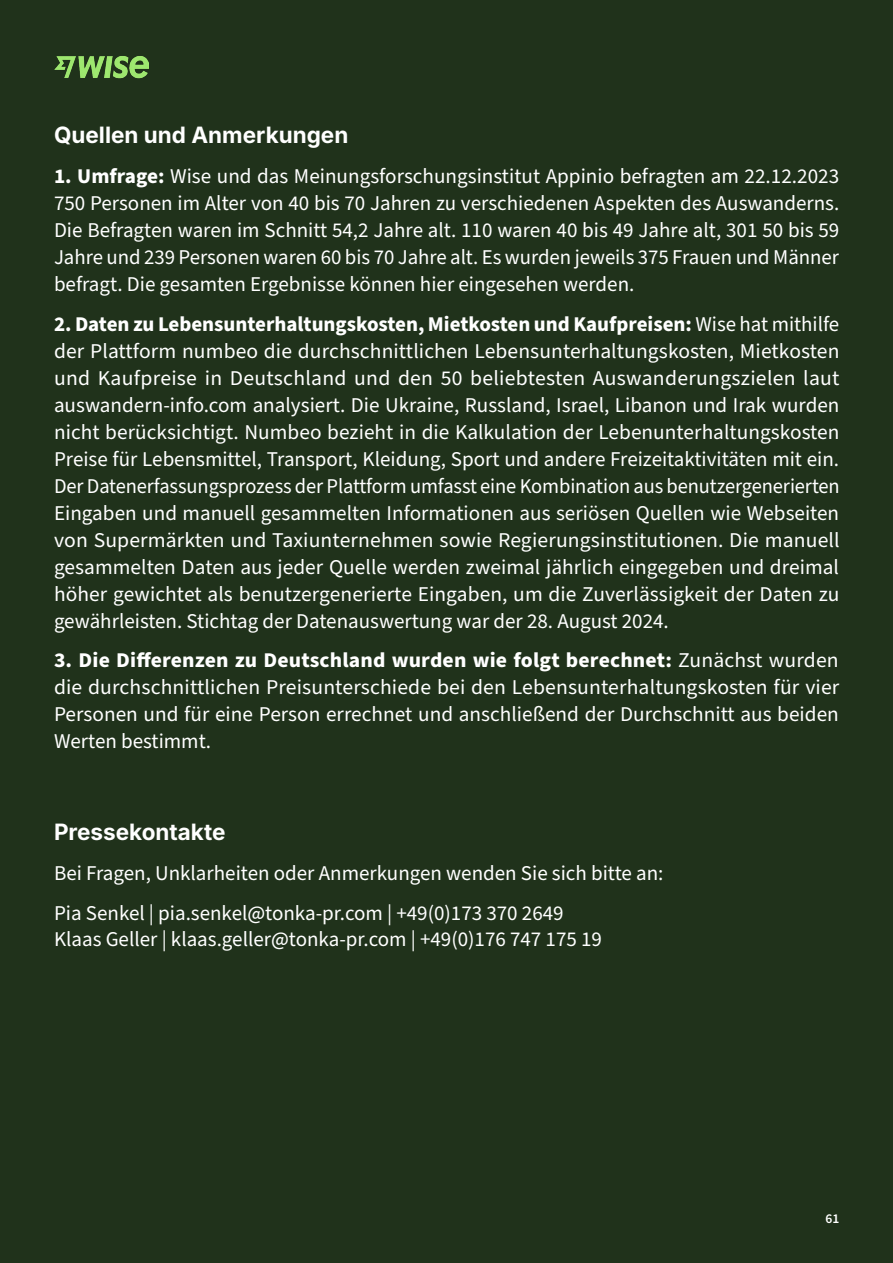
<style>
.page{position:relative;width:893px;height:1263px;background:#20321b}
.page>*{position:absolute;margin:0;border:0;box-sizing:border-box;transform-origin:0 0}
.t1{font:22.5px "Inter";color:#fff}
.t2{font:21px/27px "Source Sans Pro";color:#fff;text-align:justify}
.t3{font:600 13.5px "Source Sans Pro";color:#fff}
.s1{font-weight:700}
</style>
<div class="page">
<img style="left:54px;top:54px;width:95px;height:26px">
<p class="t1" style="left:54px;top:118px;width:296px">Quellen und Anmerkungen</p>
<p class="t2" style="left:54px;top:163px;width:787px"><span class="s1">1. Umfrage:</span> Wise und das Meinungsforschungsinstitut Appinio befragten am 22.12.2023<br>750 Personen im Alter von 40 bis 70 Jahren zu verschiedenen Aspekten des Auswanderns.<br>Die Befragten waren im Schnitt 54,2 Jahre alt. 110 waren 40 bis 49 Jahre alt, 301 50 bis 59<br>Jahre und 239 Personen waren 60 bis 70 Jahre alt. Es wurden jeweils 375 Frauen und Männer befragt. Die gesamten Ergebnisse können hier eingesehen werden.</p>
<p class="t2" style="left:54px;top:311px;width:787px"><span class="s1">2. Daten zu Lebensunterhaltungskosten, Mietkosten und Kaufpreisen:</span> Wise hat mithilfe der Plattform numbeo die durchschnittlichen Lebensunterhaltungskosten, Mietkosten und Kaufpreise in Deutschland und den 50 beliebtesten Auswanderungszielen laut auswandern-info.com analysiert. Die Ukraine, Russland, Israel, Libanon und Irak wurden nicht berücksichtigt. Numbeo bezieht in die Kalkulation der Lebenunterhaltungskosten Preise für Lebensmittel, Transport, Kleidung, Sport und andere Freizeitaktivitäten mit ein.<br>Der Datenerfassungsprozess der Plattform umfasst eine Kombination aus benutzergenerierten Eingaben und manuell gesammelten Informationen aus seriösen Quellen wie Webseiten von Supermärkten und Taxiunternehmen sowie Regierungsinstitutionen. Die manuell gesammelten Daten aus jeder Quelle werden zweimal jährlich eingegeben und dreimal höher gewichtet als benutzergenerierte Eingaben, um die Zuverlässigkeit der Daten zu gewährleisten. Stichtag der Datenauswertung war der 28. August 2024.</p>
<p class="t2" style="left:54px;top:647px;width:787px"><span class="s1">3. Die Differenzen zu Deutschland wurden wie folgt berechnet:</span> Zunächst wurden die durchschnittlichen Preisunterschiede bei den Lebensunterhaltungskosten für vier Personen und für eine Person errechnet und anschließend der Durchschnitt aus beiden Werten bestimmt.</p>
<p class="t1" style="left:54px;top:815px;width:173px">Pressekontakte</p>
<p class="t2" style="left:54px;top:854px;width:611px;line-height:39.8px">Bei Fragen, Unklarheiten oder Anmerkungen wenden Sie sich bitte an:<br>Pia Senkel | pia.senkel@tonka-pr.com | +49(0)173 370 2649</p>
<p class="t2" style="left:54px;top:926px;width:549px">Klaas Geller | klaas.geller@tonka-pr.com | +49(0)176 747 175 19</p>
<p class="t3" style="left:825px;top:1209px;width:15px">61</p>
</div>
